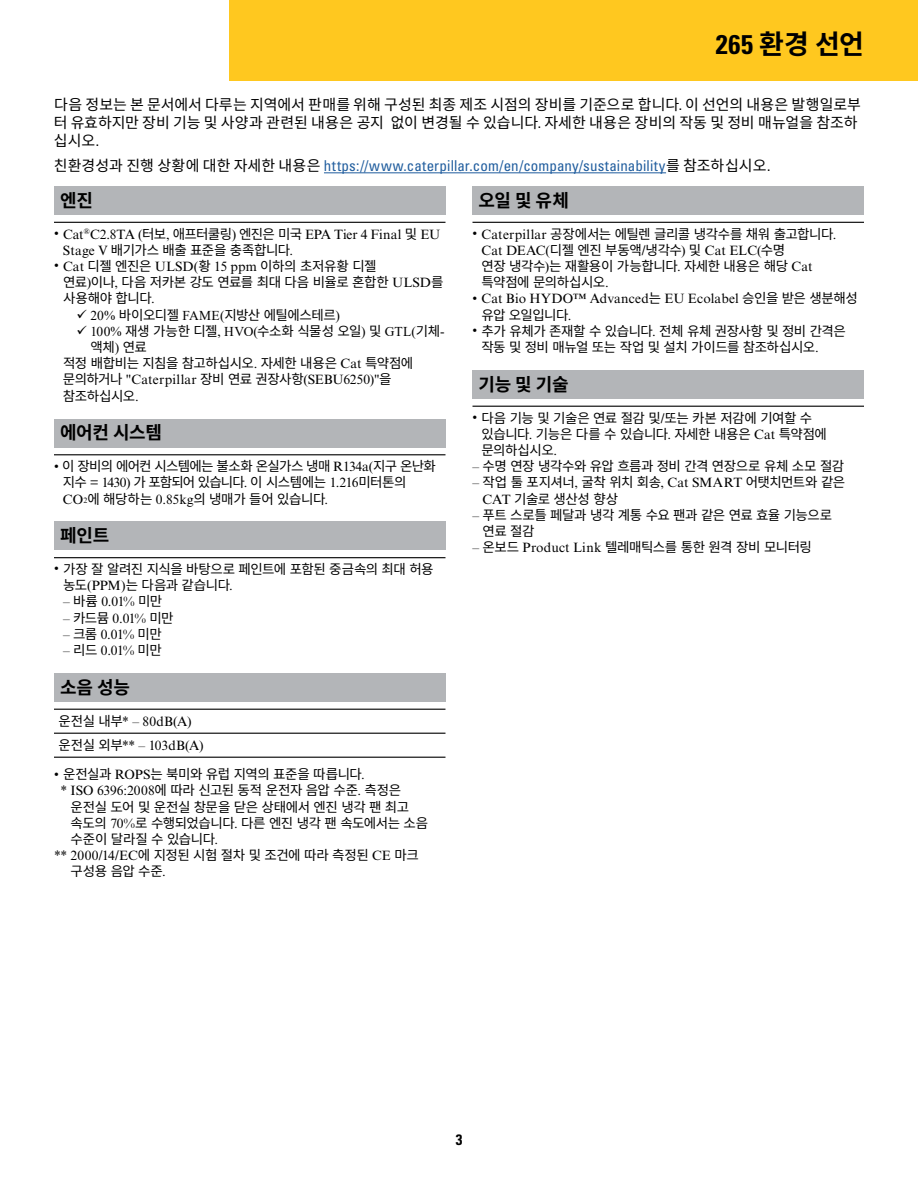
<style>
.page{position:relative;width:918px;height:1188px;background:#fff}
.page>*{position:absolute;margin:0;border:0;box-sizing:border-box;transform-origin:0 0}
.t1{font:700 27px "Noto Sans CJ Kkr";color:#000}
.t2{font:700 18px "Noto Sans CJ Kkr";letter-spacing:-.015em;color:#000}
.t3{font:15px/18px "Noto Sans CJ Kkr";color:#000}
.t4{font:condensed 15px "Univers LT Std";letter-spacing:.01em;color:#205d9e}
.t5{font:700 condensed 15px "Univers LT Std";color:#000}
.t6{font:13.5px/16.2px "Noto Sans CJ Kkr";letter-spacing:-.035em;color:#000}
.t7{font:13.5px/24px "Times New Roman MT Std";letter-spacing:.005em;color:#000}
.t8{font:13.5px "Times New Roman MT Std";letter-spacing:-.015em;color:#000}
.s1{font-family:"Univers LT Std";font-stretch:condensed}
.s2{font-family:"Noto Sans CJ Kkr";font-stretch:normal;color:#000}
.s3{color:#000}
.s4{font-family:"Noto Sans CJ Kkr"}
.s5{font-family:"Times New Roman MT Std"}
.s6{font-family:"Times New Roman"}
.s7{font-family:"Times New Roman MT Std";font-size:7.8px}
</style>
<div class="page">
<div style="left:230px;top:0;width:688px;height:81px;background:#ffc81f"></div>
<div style="left:54px;top:186px;width:392px;height:29px;background:#b3b5b8"></div>
<hr style="left:54px;top:222px;width:392px;height:1px;background:#000">
<div style="left:54px;top:419px;width:392px;height:28px;background:#b3b5b8"></div>
<hr style="left:54px;top:454px;width:392px;height:1px;background:#000">
<div style="left:54px;top:522px;width:392px;height:28px;background:#b3b5b8"></div>
<hr style="left:54px;top:557px;width:392px;height:1px;background:#000">
<div style="left:54px;top:673px;width:392px;height:29px;background:#b3b5b8"></div>
<hr style="left:54px;top:709px;width:392px;height:1px;background:#000">
<hr style="left:54px;top:733px;width:392px;height:1px;background:#000">
<hr style="left:54px;top:757px;width:392px;height:1px;background:#000">
<div style="left:472px;top:186px;width:392px;height:29px;background:#b3b5b8"></div>
<hr style="left:472px;top:222px;width:392px;height:1px;background:#000">
<div style="left:472px;top:370px;width:392px;height:29px;background:#b3b5b8"></div>
<hr style="left:472px;top:406px;width:392px;height:1px;background:#000">
<hr style="left:324px;top:172px;width:342px;height:1px;background:#205d9e">
<h1 class="t1" style="left:716px;top:29px;width:150px"><span class="s1">265</span> 환경 선언</h1>
<p class="t3" style="left:54px;top:96px;width:808px">다음 정보는 본 문서에서 다루는 지역에서 판매를 위해 구성된 최종 제조 시점의 장비를 기준으로 합니다<span class="s1">.</span> 이 선언의 내용은 발행일로부 터 유효하지만 장비 기능 및 사양과 관련된 내용은 공지 없이 변경될 수 있습니다<span class="s1">.</span> 자세한 내용은 장비의 작동 및 정비 매뉴얼을 참조하 십시오<span class="s1">.</span></p>
<p class="t4" style="left:54px;top:156px;width:718px"><span class="s2">친환경성과 진행 상황에 대한 자세한 내용은</span> https://www.caterpillar.com/en/company/sustainability<span class="s2">를 참조하십시오</span><span class="s3">.</span></p>
<h2 class="t2" style="left:60px;top:190px;width:34px">엔진</h2>
<p class="t8" style="left:54px;top:226px;width:388px">• Cat<sup>®</sup>C2.8TA (<span class="s4">터보</span>, <span class="s4">애프터쿨링</span>) <span class="s4">엔진은 미국</span> EPA Tier 4 Final <span class="s4">및</span> EU</p>
<p class="t6" style="left:63px;top:242px;width:232px"><span class="s5">Stage V</span> 배기가스 배출 표준을 충족합니다<span class="s5">.</span></p>
<p class="t6" style="left:63px;top:258px;width:382px;text-indent:-9px"><span class="s5">• Cat</span> 디젤 엔진은 <span class="s5">ULSD(</span>황 <span class="s5">15 ppm</span> 이하의 초저유황 디젤<br>연료<span class="s5">)</span>이나<span class="s5">,</span> 다음 저카본 강도 연료를 최대 다음 비율로 혼합한 <span class="s5">ULSD</span>를 사용해야 합니다<span class="s5">.</span></p>
<p class="t6" style="left:77px;top:307px;width:265px">✓ <span class="s6">20%</span> 바이오디젤 <span class="s6">FAME(</span>지방산 에틸에스테르<span class="s6">)</span></p>
<p class="t6" style="left:77px;top:323px;width:370px">✓ <span class="s6">100%</span> 재생 가능한 디젤<span class="s6">, HVO(</span>수소화 식물성 오일<span class="s6">)</span> 및 <span class="s6">GTL(</span>기체<span class="s6">-</span></p>
<p class="t6" style="left:91px;top:339px;width:58px">액체<span class="s6">)</span> 연료</p>
<p class="t6" style="left:63px;top:356px;width:352px">적정 배합비는 지침을 참고하십시오<span class="s5">.</span> 자세한 내용은 <span class="s5">Cat</span> 특약점에</p>
<p class="t7" style="left:63px;top:368px;width:330px"><span class="s4">문의하거나</span> "Caterpillar <span class="s4">장비 연료 권장사항</span>(SEBU6250)"<span class="s4">을</span></p>
<p class="t6" style="left:63px;top:388px;width:77px">참조하십시오<span class="s5">.</span></p>
<h2 class="t2" style="left:60px;top:422px;width:103px">에어컨 시스템</h2>
<p class="t6" style="left:63px;top:458px;width:375px;text-indent:-9px"><span class="s5">•</span> 이 장비의 에어컨 시스템에는 불소화 온실가스 냉매 <span class="s5">R134a(</span>지구 온난화 지수 <span class="s5">= 1430)</span> 가 포함되어 있습니다<span class="s5">.</span> 이 시스템에는 <span class="s5">1.216</span>미터톤의<br><span class="s5">CO</span><span class="s7">2</span>에 해당하는 <span class="s5">0.85kg</span>의 냉매가 들어 있습니다<span class="s5">.</span></p>
<h2 class="t2" style="left:60px;top:525px;width:51px">페인트</h2>
<p class="t6" style="left:63px;top:561px;width:372px;text-indent:-9px"><span class="s5">•</span> 가장 잘 알려진 지식을 바탕으로 페인트에 포함된 중금속의 최대 허용 농도<span class="s5">(PPM)</span>는 다음과 같습니다<span class="s5">.</span></p>
<p class="t7" style="left:63px;top:590px;width:101px">– <span class="s4">바륨</span> 0.01% <span class="s4">미만</span></p>
<p class="t7" style="left:63px;top:606px;width:112px">– <span class="s4">카드뮴</span> 0.01% <span class="s4">미만</span></p>
<p class="t7" style="left:63px;top:622px;width:100px">– <span class="s4">크롬</span> 0.01% <span class="s4">미만</span></p>
<p class="t7" style="left:63px;top:639px;width:100px">– <span class="s4">리드</span> 0.01% <span class="s4">미만</span></p>
<h2 class="t2" style="left:60px;top:677px;width:71px">소음 성능</h2>
<p class="t7" style="left:58px;top:709px;width:147px"><span class="s4">운전실 내부</span>* – 80dB(A) <span class="s4">운전실 외부</span>** – 103dB(A)</p>
<p class="t6" style="left:54px;top:766px;width:312px"><span class="s5">•</span> 운전실과 <span class="s5">ROPS</span>는 북미와 유럽 지역의 표준을 따릅니다<span class="s5">.</span></p>
<p class="t6" style="left:60px;top:783px;width:342px"><span class="s5">* ISO 6396:2008</span>에 따라 신고된 동적 운전자 음압 수준<span class="s5">.</span> 측정은</p>
<p class="t6" style="left:71px;top:799px;width:340px">운전실 도어 및 운전실 창문을 닫은 상태에서 엔진 냉각 팬 최고</p>
<p class="t6" style="left:71px;top:815px;width:359px">속도의 <span class="s5">70%</span>로 수행되었습니다<span class="s5">.</span> 다른 엔진 냉각 팬 속도에서는 소음</p>
<p class="t6" style="left:71px;top:831px;width:149px">수준이 달라질 수 있습니다<span class="s5">.</span></p>
<p class="t6" style="left:54px;top:847px;width:366px"><span class="s5">** 2000/14/EC</span>에 지정된 시험 절차 및 조건에 따라 측정된 <span class="s5">CE</span> 마크</p>
<p class="t6" style="left:71px;top:864px;width:97px">구성용 음압 수준<span class="s5">.</span></p>
<h2 class="t2" style="left:478px;top:190px;width:92px">오일및유체</h2>
<p class="t6" style="left:472px;top:226px;width:366px"><span class="s5">• Caterpillar</span> 공장에서는 에틸렌 글리콜 냉각수를 채워 출고합니다<span class="s5">.</span></p>
<p class="t7" style="left:482px;top:238px;width:305px">Cat DEAC(<span class="s4">디젤 엔진 부동액</span>/<span class="s4">냉각수</span>) <span class="s4">및</span> Cat ELC(<span class="s4">수명</span></p>
<p class="t6" style="left:481px;top:258px;width:333px">연장 냉각수<span class="s5">)</span>는 재활용이 가능합니다<span class="s5">.</span> 자세한 내용은 해당 <span class="s5">Cat </span>특약점에 문의하십시오<span class="s5">.</span></p>
<p class="t7" style="left:472px;top:287px;width:387px">• Cat Bio HYDO™ Advanced<span class="s4">는</span> EU Ecolabel <span class="s4">승인을 받은 생분해성</span></p>
<p class="t6" style="left:481px;top:307px;width:91px">유압 오일입니다<span class="s5">.</span></p>
<p class="t6" style="left:481px;top:323px;width:366px;text-indent:-9px"><span class="s5">•</span> 추가 유체가 존재할 수 있습니다<span class="s5">.</span> 전체 유체 권장사항 및 정비 간격은 작동 및 정비 매뉴얼 또는 작업 및 설치 가이드를 참조하십시오<span class="s5">.</span></p>
<h2 class="t2" style="left:478px;top:374px;width:92px">기능 및 기술</h2>
<p class="t6" style="left:481px;top:410px;width:347px;text-indent:-9px"><span class="s5">•</span> 다음 기능 및 기술은 연료 절감 및<span class="s5">/</span>또는 카본 저감에 기여할 수 있습니다<span class="s5">.</span> 기능은 다를 수 있습니다<span class="s5">.</span> 자세한 내용은 <span class="s5">Cat</span> 특약점에 문의하십시오<span class="s5">.</span></p>
<p class="t6" style="left:472px;top:458px;width:373px"><span class="s5">–</span> 수명 연장 냉각수와 유압 흐름과 정비 간격 연장으로 유체 소모 절감</p>
<p class="t6" style="left:483px;top:475px;width:364px;text-indent:-10px"><span class="s5">–</span> 작업 툴 포지셔너<span class="s5">,</span> 굴착 위치 회송<span class="s5">, Cat SMART</span> 어탯치먼트와 같은<br><span class="s5">CAT</span> 기술로 생산성 향상</p>
<p class="t6" style="left:483px;top:507px;width:351px;text-indent:-10px"><span class="s5">–</span> 푸트 스로틀 페달과 냉각 계통 수요 팬과 같은 연료 효율 기능으로 연료 절감</p>
<p class="t6" style="left:472px;top:539px;width:341px"><span class="s5">–</span> 온보드 <span class="s5">Product Link</span> 텔레매틱스를 통한 원격 장비 모니터링</p>
<p class="t5" style="left:456px;top:1130px;width:8px">3</p>
</div>
